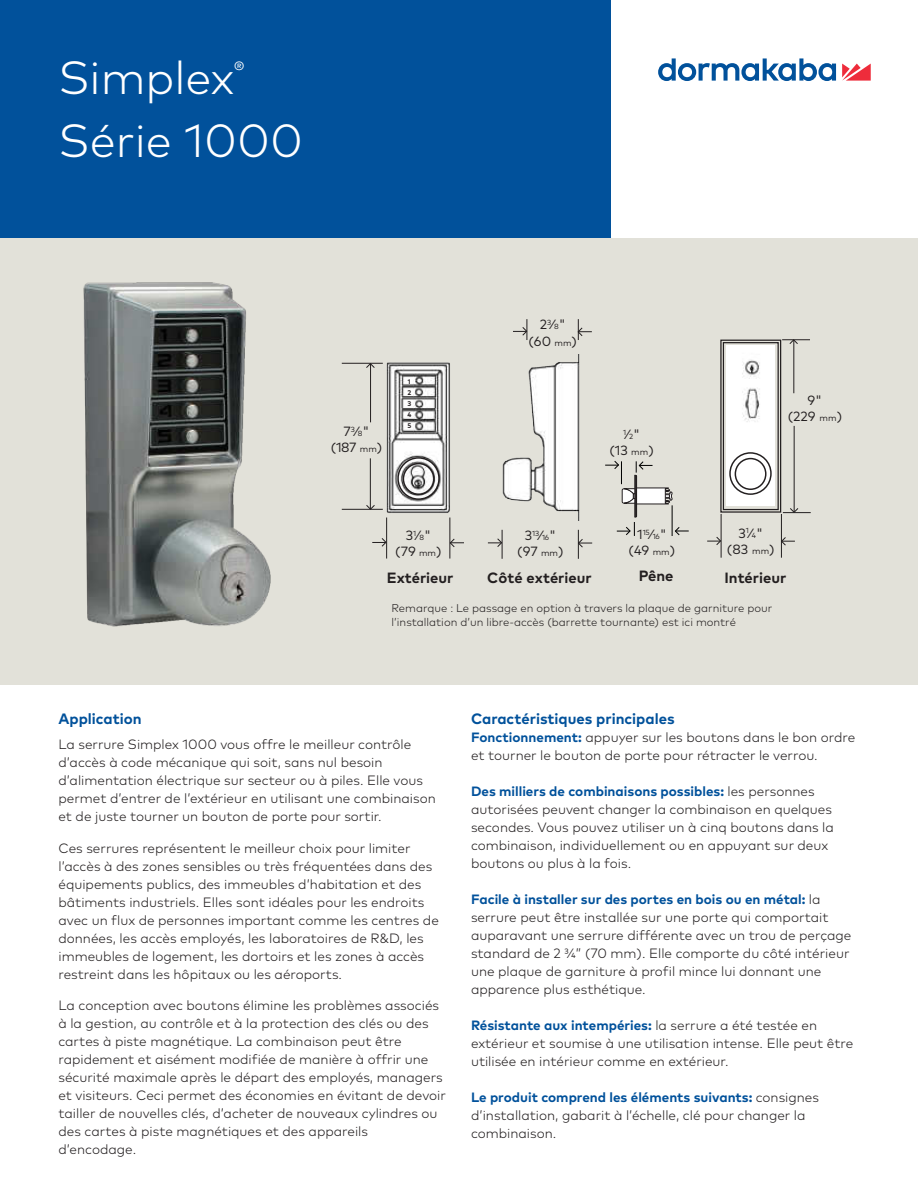
<style>
.page{position:relative;width:918px;height:1188px;background:#fff}
.page>*{position:absolute;margin:0;border:0;box-sizing:border-box;transform-origin:0 0}
.Title_blue_25pt_30pt_grid{font:300 46.5px/63px "Mark Pro";color:#fff}
.Paragraph_Title_9pt_12pt_bold{font:700 15px "Mark Pro";color:#01519b}
.Title_14pt_18pt{font:700 15px "Mark Pro";color:#01519b}
.t1{font:700 14.85px "Mark Pro";color:#231f20}
.Body_Text_9pt_12pt_para{font:300 13.5px/18px "Mark Pro";color:#231f20}
.Paragraph_Title_9pt_12pt_bold-2{font:300 13.5px/18px "Mark Pro";color:#231f20}
.t2{font:13.35px "Mark Pro";color:#231f20}
.t3{font:300 11.25px/14.2px "Mark Pro";color:#231f20}
.t4{font:7.5px "Mark Pro";letter-spacing:-.05em;color:#231f20}
.t5{font:700 6.75px "Mark Pro";color:#231f20}
.s1{font-size:7.5px}
.s2{font-size:8.85px}
.s3{font-size:13.35px}
.s4{font-weight:700;color:#01519b}
</style>
<div class="page">
<div style="left:0;top:238px;width:918px;height:447px;background:#e2e1d9"></div>
<img style="left:502px;top:354px;width:78px;height:167px">
<svg style="left:578px;top:530px;width:14px;height:29px"></svg>
<svg style="left:488px;top:530px;width:15px;height:29px"></svg>
<svg style="left:577px;top:319px;width:15px;height:21px"></svg>
<svg style="left:513px;top:319px;width:15px;height:21px"></svg>
<img style="left:380px;top:362px;width:71px;height:157px">
<hr style="left:386px;top:518px;width:1px;height:41px;background:#231f20">
<hr style="left:450px;top:518px;width:1px;height:41px;background:#231f20">
<hr style="left:342px;top:363px;width:41px;height:1px;background:#231f20">
<hr style="left:342px;top:509px;width:41px;height:1px;background:#231f20">
<svg style="left:449px;top:538px;width:15px;height:10px"></svg>
<svg style="left:372px;top:538px;width:15px;height:9px"></svg>
<hr style="left:370px;top:458px;width:1px;height:51px;background:#231f20">
<svg style="left:366px;top:504px;width:9px;height:6px"></svg>
<hr style="left:370px;top:364px;width:1px;height:58px;background:#231f20">
<svg style="left:366px;top:363px;width:9px;height:5px"></svg>
<div style="left:397px;top:457px;width:43px;height:43px;border:1px solid #231f20;border-radius:50%"></div>
<div style="left:403px;top:463px;width:32px;height:32px;border:1px solid #231f20;border-radius:50%"></div>
<hr style="left:721px;top:514px;width:1px;height:44px;background:#231f20">
<hr style="left:781px;top:514px;width:1px;height:44px;background:#231f20">
<svg style="left:781px;top:537px;width:14px;height:9px"></svg>
<svg style="left:707px;top:536px;width:14px;height:10px"></svg>
<svg style="left:720px;top:339px;width:91px;height:174px"></svg>
<div style="left:723px;top:342px;width:56px;height:168px;border:1px solid #231f20"></div>
<svg style="left:605px;top:461px;width:84px;height:75px"></svg>
<img style="left:83px;top:282px;width:188px;height:345px">
<svg style="left:842px;top:64px;width:29px;height:17px"></svg>
<svg style="left:658px;top:58px;width:178px;height:23px"></svg>
<div style="left:0;top:0;width:611px;height:238px;background:#01519b"></div>
<p class="Title_blue_25pt_30pt_grid" style="left:58px;top:43px;width:246px">Simplex<sup>®<br></sup>Série 1000</p>
<p class="t2" style="left:540px;top:315px;width:28px">2<sup>3</sup>⁄<span class="s1">8</span>"</p>
<p class="t2" style="left:529px;top:331px;width:50px">(60 <span class="s2">mm</span>)</p>
<p class="t2" style="left:344px;top:422px;width:28px">7<sup>3</sup>⁄<span class="s1">8</span>"</p>
<p class="t2" style="left:331px;top:438px;width:53px">(187 <span class="s2">mm</span>)</p>
<p class="t5" style="left:408px;top:376px;width:4px">1</p>
<p class="t5" style="left:407px;top:387px;width:5px">2</p>
<p class="t5" style="left:407px;top:399px;width:5px">3</p>
<p class="t5" style="left:407px;top:409px;width:5px">4</p>
<p class="t5" style="left:407px;top:420px;width:5px">5</p>
<p class="t4" style="left:623px;top:428px;width:19px">1<span class="s3">⁄</span>2<span class="s3">"</span></p>
<p class="t2" style="left:609px;top:440px;width:46px">(13 <span class="s2">mm</span>)</p>
<p class="t2" style="left:808px;top:391px;width:16px">9"</p>
<p class="t2" style="left:788px;top:407px;width:56px">(229 <span class="s2">mm</span>)</p>
<p class="t2" style="left:406px;top:525px;width:27px">3<sup>1</sup>⁄<span class="s1">8</span>"</p>
<p class="t2" style="left:395px;top:541px;width:48px">(79 <span class="s2">mm</span>)</p>
<p class="t4" style="left:525px;top:530px;width:33px"><span class="s3">3</span>13<span class="s3">⁄</span>16<span class="s3">"</span></p>
<p class="t2" style="left:517px;top:542px;width:48px">(97 <span class="s2">mm</span>)</p>
<p class="t4" style="left:637px;top:529px;width:31px"><span class="s3">1</span>15<span class="s3">⁄</span>16<span class="s3">"</span></p>
<p class="t2" style="left:629px;top:540px;width:48px">(49 <span class="s2">mm</span>)</p>
<p class="t2" style="left:738px;top:523px;width:26px">3<sup>1</sup>⁄<span class="s1">4</span>"</p>
<p class="t2" style="left:727px;top:539px;width:49px">(83 <span class="s2">mm</span>)</p>
<p class="t1" style="left:387px;top:566px;width:68px">Extérieur</p>
<p class="t1" style="left:487px;top:567px;width:106px">Côté extérieur</p>
<p class="t1" style="left:639px;top:565px;width:36px">Pêne</p>
<p class="t1" style="left:724px;top:567px;width:63px">Intérieur</p>
<p class="t3" style="left:392px;top:600px;width:382px">Remarque : Le passage en option à travers la plaque de garniture pour l’installation d’un libre-accès (barrette tournante) est ici montré</p>
<p class="Title_14pt_18pt" style="left:58px;top:708px;width:85px">Application</p>
<p class="Body_Text_9pt_12pt_para" style="left:58px;top:734px;width:379px">La serrure Simplex 1000 vous offre le meilleur contrôle d’accès à code mécanique qui soit, sans nul besoin d’alimentation électrique sur secteur ou à piles. Elle vous permet d’entrer de l’extérieur en utilisant une combinaison et de juste tourner un bouton de porte pour sortir.</p>
<p class="Body_Text_9pt_12pt_para" style="left:58px;top:838px;width:382px">Ces serrures représentent le meilleur choix pour limiter l’accès à des zones sensibles ou très fréquentées dans des équipements publics, des immeubles d’habitation et des bâtiments industriels. Elles sont idéales pour les endroits avec un flux de personnes important comme les centres de données, les accès employés, les laboratoires de R&amp;D, les immeubles de logement, les dortoirs et les zones à accès restreint dans les hôpitaux ou les aéroports.</p>
<p class="Body_Text_9pt_12pt_para" style="left:58px;top:995px;width:389px">La conception avec boutons élimine les problèmes associés à la gestion, au contrôle et à la protection des clés ou des cartes à piste magnétique. La combinaison peut être rapidement et aisément modifiée de manière à offrir une sécurité maximale après le départ des employés, managers et visiteurs. Ceci permet des économies en évitant de devoir tailler de nouvelles clés, d’acheter de nouveaux cylindres ou des cartes à piste magnétiques et des appareils d’encodage.</p>
<p class="Paragraph_Title_9pt_12pt_bold" style="left:471px;top:708px;width:205px">Caractéristiques principales</p>
<p class="Paragraph_Title_9pt_12pt_bold-2" style="left:471px;top:728px;width:386px"><span class="s4">Fonctionnement:</span> appuyer sur les boutons dans le bon ordre et tourner le bouton de porte pour rétracter le verrou.</p>
<p class="Paragraph_Title_9pt_12pt_bold-2" style="left:471px;top:782px;width:364px"><span class="s4">Des milliers de combinaisons possibles:</span> les personnes autorisées peuvent changer la combinaison en quelques secondes. Vous pouvez utiliser un à cinq boutons dans la combinaison, individuellement ou en appuyant sur deux boutons ou plus à la fois.</p>
<p class="Paragraph_Title_9pt_12pt_bold-2" style="left:471px;top:890px;width:382px"><span class="s4">Facile à installer sur des portes en bois ou en métal:</span> la serrure peut être installée sur une porte qui comportait auparavant une serrure différente avec un trou de perçage standard de 2 ¾” (70 mm). Elle comporte du côté intérieur une plaque de garniture à profil mince lui donnant une apparence plus esthétique.</p>
<p class="Paragraph_Title_9pt_12pt_bold-2" style="left:471px;top:1016px;width:384px"><span class="s4">Résistante aux intempéries:</span> la serrure a été testée en extérieur et soumise à une utilisation intense. Elle peut être utilisée en intérieur comme en extérieur.</p>
<p class="Paragraph_Title_9pt_12pt_bold-2" style="left:471px;top:1088px;width:350px"><span class="s4">Le produit comprend les éléments suivants:</span> consignes d’installation, gabarit à l’échelle, clé pour changer la combinaison.</p>
</div>
